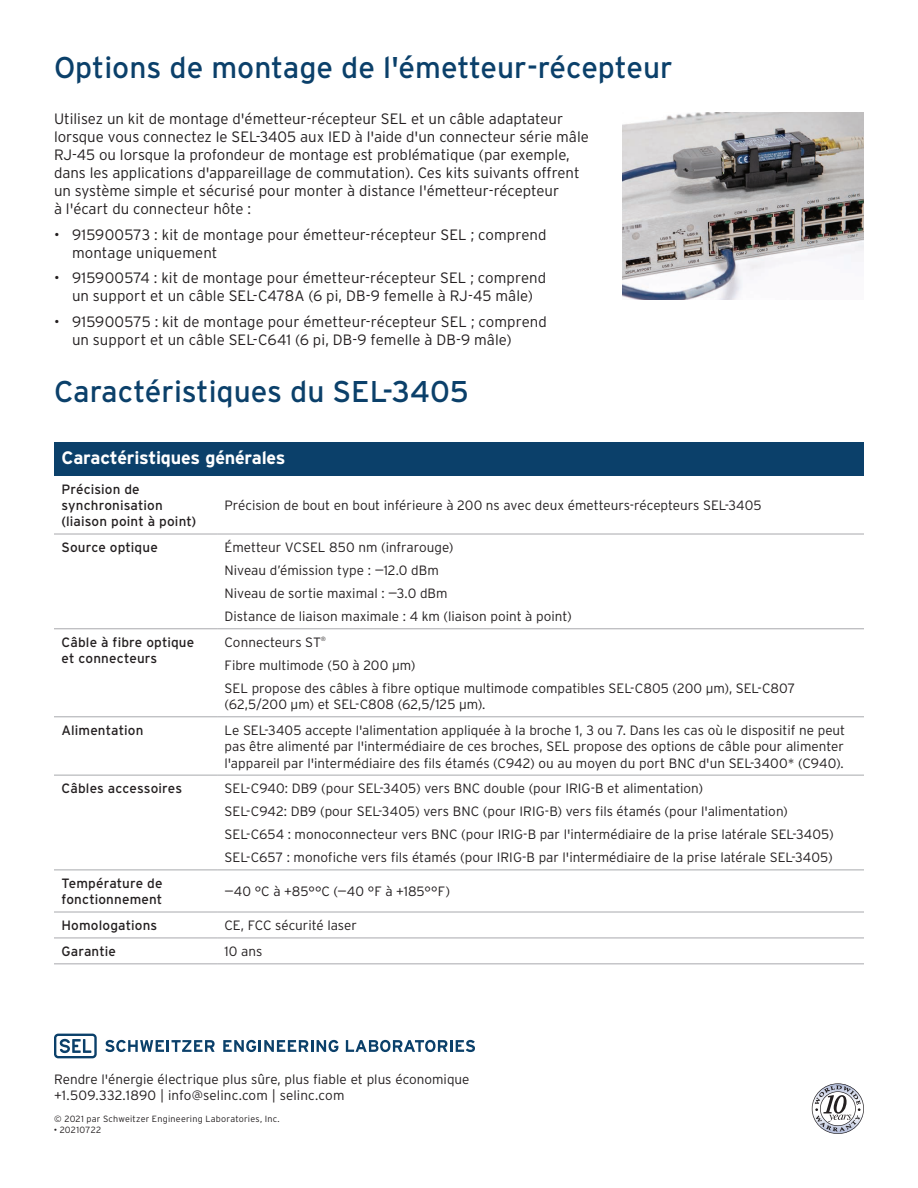
<style>
.page{position:relative;width:918px;height:1188px;background:#fff}
.page>*{position:absolute;margin:0;border:0;box-sizing:border-box;transform-origin:0 0}
.t1{font:30px "Interstate Poly";color:#0b406a}
.t2{font:700 18px "Interstate Poly";letter-spacing:-.01em;color:#fff}
.t3{font:300 15px/18px "Interstate Poly";color:#231f20}
.t4{font:300 13.5px/23px "Interstate Poly";color:#231f20}
.t5{font:13.5px/16.2px "Interstate Poly";letter-spacing:.01em;color:#231f20}
.t6{font:300 9px/10.8px "Interstate Poly";letter-spacing:.025em;color:#231f20}
.t7{font:300 6.15px "Interstate Poly";color:#231f20}
.s1{font-weight:900}
</style>
<div class="page">
<div style="left:54px;top:442px;width:810px;height:34px;background:#0b406a"></div>
<hr style="left:54px;top:534px;width:163px;height:1px;background:#a8a9ad">
<hr style="left:217px;top:534px;width:647px;height:1px;background:#a8a9ad">
<hr style="left:54px;top:628px;width:163px;height:1px;background:#a8a9ad">
<hr style="left:217px;top:628px;width:647px;height:1px;background:#a8a9ad">
<hr style="left:54px;top:716px;width:163px;height:1px;background:#a8a9ad">
<hr style="left:217px;top:716px;width:647px;height:1px;background:#a8a9ad">
<hr style="left:54px;top:775px;width:163px;height:1px;background:#a8a9ad">
<hr style="left:217px;top:775px;width:647px;height:1px;background:#a8a9ad">
<hr style="left:54px;top:870px;width:163px;height:1px;background:#a8a9ad">
<hr style="left:217px;top:870px;width:647px;height:1px;background:#a8a9ad">
<hr style="left:54px;top:912px;width:163px;height:1px;background:#a8a9ad">
<hr style="left:217px;top:912px;width:647px;height:1px;background:#a8a9ad">
<hr style="left:54px;top:938px;width:163px;height:1px;background:#a8a9ad">
<hr style="left:217px;top:938px;width:647px;height:1px;background:#a8a9ad">
<hr style="left:54px;top:963px;width:163px;height:1px;background:#a8a9ad">
<hr style="left:217px;top:963px;width:647px;height:1px;background:#a8a9ad">
<svg style="left:812px;top:1083px;width:52px;height:51px"></svg>
<svg style="left:54px;top:1034px;width:43px;height:24px"></svg>
<svg style="left:105px;top:1040px;width:110px;height:12px"></svg>
<svg style="left:223px;top:1040px;width:115px;height:12px"></svg>
<svg style="left:346px;top:1040px;width:129px;height:12px"></svg>
<img style="left:622px;top:112px;width:242px;height:187px">
<h1 class="t1" style="left:54px;top:46px;width:620px">Options de montage de l'émetteur-récepteur</h1>
<p class="t3" style="left:54px;top:109px;width:536px">Utilisez un kit de montage d'émetteur-récepteur SEL et un câble adaptateur lorsque vous connectez le SEL-3405 aux IED à l'aide d'un connecteur série mâle RJ-45 ou lorsque la profondeur de montage est problématique (par exemple, dans les applications d'appareillage de commutation). Ces kits suivants offrent un système simple et sécurisé pour monter à distance l'émetteur-récepteur<br>à l'écart du connecteur hôte :</p>
<p class="t3" style="left:72px;top:224px;width:476px;text-indent:-18px">• 915900573 : kit de montage pour émetteur-récepteur SEL ; comprend montage uniquement</p>
<p class="t3" style="left:54px;top:268px;width:494px;text-align:center">• 915900574 : kit de montage pour émetteur-récepteur SEL ; comprend un support et un câble SEL-C478A (6 pi, DB-9 femelle à RJ-45 mâle)</p>
<p class="t3" style="left:72px;top:311px;width:476px;text-indent:-18px">• 915900575 : kit de montage pour émetteur-récepteur SEL ; comprend un support et un câble SEL-C641 (6 pi, DB-9 femelle à DB-9 mâle)</p>
<h1 class="t1" style="left:54px;top:370px;width:416px">Caractéristiques du SEL-3405</h1>
<h2 class="t2" style="left:62px;top:445px;width:226px">Caractéristiques générales</h2>
<p class="t5" style="left:62px;top:481px;width:136px">Précision de synchronisation (liaison point à point)</p>
<p class="t4" style="left:225px;top:493px;width:539px">Précision de bout en bout inférieure à 200 ns avec deux émetteurs-récepteurs SEL-3405</p>
<p class="t5" style="left:62px;top:539px;width:98px">Source optique</p>
<p class="t4" style="left:225px;top:535px;width:349px">Émetteur VCSEL 850 nm (infrarouge)<br>Niveau d’émission type : –12.0 dBm<br>Niveau de sortie maximal : –3.0 dBm<br>Distance de liaison maximale : 4 km (liaison point à point)</p>
<p class="t5" style="left:62px;top:634px;width:134px">Câble à fibre optique et connecteurs</p>
<p class="t4" style="left:225px;top:630px;width:98px">Connecteurs ST</p>
<p class="t7" style="left:321px;top:635px;width:7px">®</p>
<p class="t4" style="left:225px;top:653px;width:572px">Fibre multimode (50 à 200 μm)<br>SEL propose des câbles à fibre optique multimode compatibles SEL-C805 (200 μm), SEL-C807</p>
<p class="t4" style="left:225px;top:692px;width:262px">(62,5/200 μm) et SEL-C808 (62,5/125 μm).</p>
<p class="t5" style="left:61px;top:722px;width:83px">Alimentation</p>
<p class="t4" style="left:225px;top:721px;width:622px;line-height:16.2px;text-align:justify">Le SEL-3405 accepte l'alimentation appliquée à la broche 1, 3 ou 7. Dans les cas où le dispositif ne peut pas être alimenté par l'intermédiaire de ces broches, SEL propose des options de câble pour alimenter l'appareil par l'intermédiaire des fils étamés (C942) ou au moyen du port BNC d'un SEL-3400* (C940).</p>
<p class="t5" style="left:61px;top:780px;width:122px">Câbles accessoires</p>
<p class="t4" style="left:225px;top:776px;width:611px">SEL-C940: DB9 (pour SEL-3405) vers BNC double (pour IRIG-B et alimentation)<br>SEL-C942: DB9 (pour SEL-3405) vers BNC (pour IRIG-B) vers fils étamés (pour l'alimentation)<br>SEL-C654 : monoconnecteur vers BNC (pour IRIG-B par l'intermédiaire de la prise latérale SEL-3405)<br>SEL-C657 : monofiche vers fils étamés (pour IRIG-B par l'intermédiaire de la prise latérale SEL-3405)</p>
<p class="t5" style="left:61px;top:875px;width:103px">Température de fonctionnement</p>
<p class="t4" style="left:225px;top:879px;width:227px">–40 °C à +85°°C (–40 °F à +185°°F)</p>
<p class="t5" style="left:61px;top:917px;width:97px">Homologations</p>
<p class="t4" style="left:225px;top:913px;width:134px">CE, FCC sécurité laser</p>
<p class="t5" style="left:61px;top:943px;width:56px">Garantie</p>
<p class="t4" style="left:225px;top:939px;width:39px">10 ans</p>
<p class="t4" style="left:54px;top:1070px;width:417px;line-height:16.2px">Rendre l'énergie électrique plus sûre, plus fiable et plus économique +1.509.332.1890 | info@selinc.com | selinc.com</p>
<p class="t6" style="left:54px;top:1113px;width:227px">© 2021 par Schweitzer Engineering Laboratories, Inc. <span class="s1">·</span> 20210722</p>
</div>
